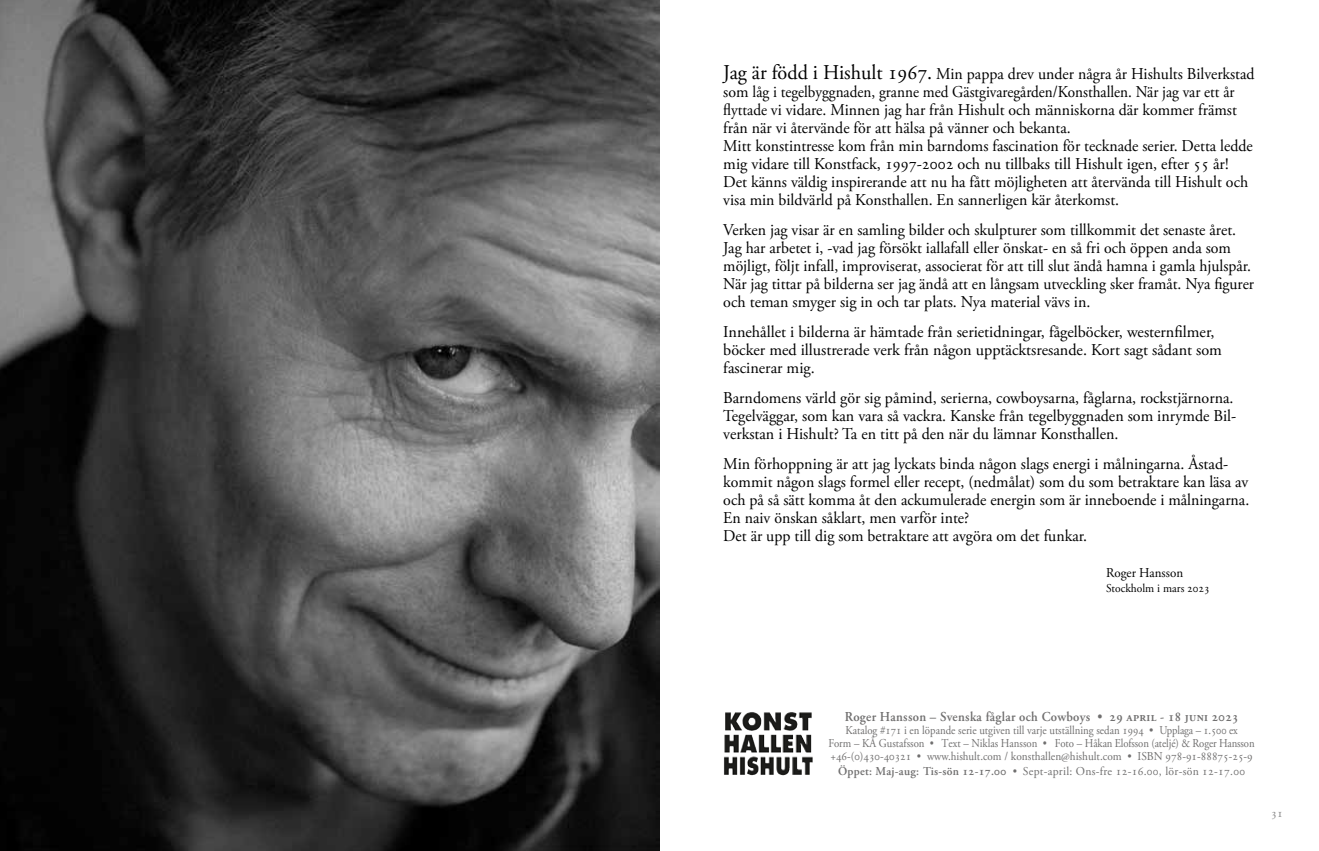
<style>
.page{position:relative;width:1319px;height:851px;background:#fff}
.page>*{position:absolute;margin:0;border:0;box-sizing:border-box;transform-origin:0 0}
.t1{font:16.5px/18px "Adobe Garamond Pro";color:#000;scale:.96 1}
.t2{font:16.5px/18px "Adobe Garamond Pro";color:#000}
.t3{font:600 13.65px "Adobe Garamond Pro";letter-spacing:.025em;color:#706f6f;scale:.94 1}
.t4{font:13.5px "Adobe Garamond Pro";color:#000;scale:.96 1}
.t5{font:12px/12.8px "Adobe Garamond Pro";color:#706f6f;text-align:center;scale:.9 1}
.t6{font:12px "Adobe Garamond Pro";letter-spacing:.025em;color:#706f6f;scale:.94 1}
.t7{font:12px "Adobe Garamond Pro";color:#000;scale:.96 1}
.t8{font:12px "Adobe Garamond Pro";color:#878787}
.s1{font-size:21px}
.s2{font-weight:600}
</style>
<div class="page">
<img style="left:741px;top:712px;width:70px;height:19px">
<img style="left:0;top:0;width:659px;height:850px">
<p class="t1" style="left:723px;top:65px;width:555px"><span class="s1">Jag är född i Hishult 1967.</span> Min pappa drev under några år Hishults Bilverkstad som låg i tegelbyggnaden, granne med Gästgivaregården/Konsthallen. När jag var ett år flyttade vi vidare. Minnen jag har från Hishult och människorna där kommer främst från när vi återvände för att hälsa på vänner och bekanta.<br>Mitt konstintresse kom från min barndoms fascination för tecknade serier. Detta ledde mig vidare till Konstfack, 1997-2002 och nu tillbaks till Hishult igen, efter 55 år!<br>Det känns väldig inspirerande att nu ha fått möjligheten att återvända till Hishult och visa min bildvärld på Konsthallen. En sannerligen kär återkomst.</p>
<p class="t1" style="left:723px;top:221px;width:554px">Verken jag visar är en samling bilder och skulpturer som tillkommit det senaste året.<br>Jag har arbetet i, -vad jag försökt iallafall eller önskat- en så fri och öppen anda som möjligt, följt infall, improviserat, associerat för att till slut ändå hamna i gamla hjulspår.<br>När jag tittar på bilderna ser jag ändå att en långsam utveckling sker framåt. Nya figurer och teman smyger sig in och tar plats. Nya material vävs in.</p>
<p class="t2" style="left:723px;top:323px;width:500px">Innehållet i bilderna är hämtade från serietidningar, fågelböcker, westernfilmer, böcker med illustrerade verk från någon upptäcktsresande. Kort sagt sådant som fascinerar mig.</p>
<p class="t2" style="left:723px;top:389px;width:514px">Barndomens värld gör sig påmind, serierna, cowboysarna, fåglarna, rockstjärnorna.<br>Tegelväggar, som kan vara så vackra. Kanske från tegelbyggnaden som inrymde Bil&shy;verkstan i Hishult? Ta en titt på den när du lämnar Konsthallen.</p>
<p class="t2" style="left:723px;top:455px;width:527px">Min förhoppning är att jag lyckats binda någon slags energi i målningarna. Åstad&shy;kommit någon slags formel eller recept, (nedmålat) som du som betraktare kan läsa av och på så sätt komma åt den ackumulerade energin som är inneboende i målningarna.<br>En naiv önskan såklart, men varför inte?<br>Det är upp till dig som betraktare att avgöra om det funkar.</p>
<p class="t4" style="left:1106px;top:565px;width:82px">Roger Hansson</p>
<p class="t7" style="left:1106px;top:581px;width:109px">Stockholm i mars 2023</p>
<p class="t3" style="left:844px;top:708px;width:420px">Roger Hansson – Svenska fåglar och Cowboys • 29 april - 18 juni 2023</p>
<p class="t5" style="left:828px;top:724px;width:475px">Katalog #171 i en löpande serie utgiven till varje utställning sedan 1994 • Upplaga – 1.500 ex<br>Form – KÅ Gustafsson • Text – Niklas Hansson • Foto – Håkan Elofsson (ateljé) &amp; Roger Hansson +46-(0)430-40321 • www.hishult.com / konsthallen@hishult.com • ISBN 978-91-88875-25-9</p>
<p class="t6" style="left:837px;top:763px;width:434px"><span class="s2">Öppet: Maj-aug: Tis-sön 12-17.00</span> • Sept-april: Ons-fre 12-16.00, lör-sön 12-17.00</p>
<p class="t8" style="left:1270px;top:806px;width:13px">31</p>
</div>
